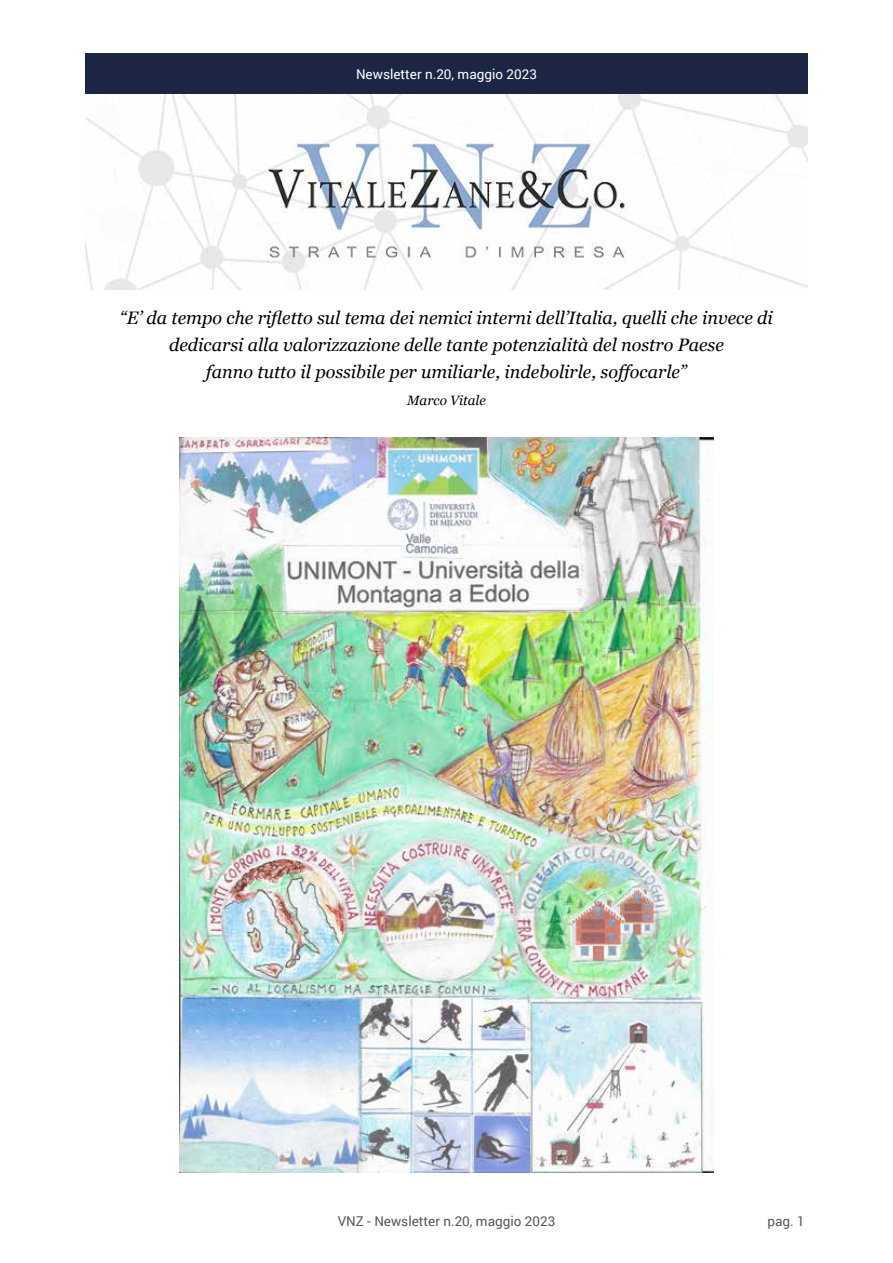
<style>
.page{position:relative;width:893px;height:1263px;background:#fff}
.page>*{position:absolute;margin:0;border:0;box-sizing:border-box;transform-origin:0 0}
.t1{font:italic 18px/27px "Georgia";color:#000;text-align:center}
.t2{font:13.5px "Roboto";color:#575756}
.t3{font:13.5px "Roboto";color:#fff}
.t4{font:italic 13.5px "Georgia";color:#000}
</style>
<div class="page">
<img style="left:85px;top:94px;width:723px;height:196px">
<img style="left:179px;top:438px;width:535px;height:735px">
<div style="left:85px;top:53px;width:723px;height:41px;background:#1d2545"></div>
<p class="t3" style="left:356px;top:65px;width:182px">Newsletter n.20, maggio 2023</p>
<p class="t1" style="left:120px;top:303px;width:654px">“E’ da tempo che rifletto sul tema dei nemici interni dell’Italia, quelli che invece di dedicarsi alla valorizzazione delle tante potenzialità del nostro Paese<br>fanno tutto il possibile per umiliarle, indebolirle, soffocarle”</p>
<p class="t4" style="left:407px;top:390px;width:80px">Marco Vitale</p>
<p class="t2" style="left:338px;top:1211px;width:219px">VNZ - Newsletter n.20, maggio 2023</p>
<p class="t2" style="left:767px;top:1212px;width:39px">pag. 1</p>
</div>
